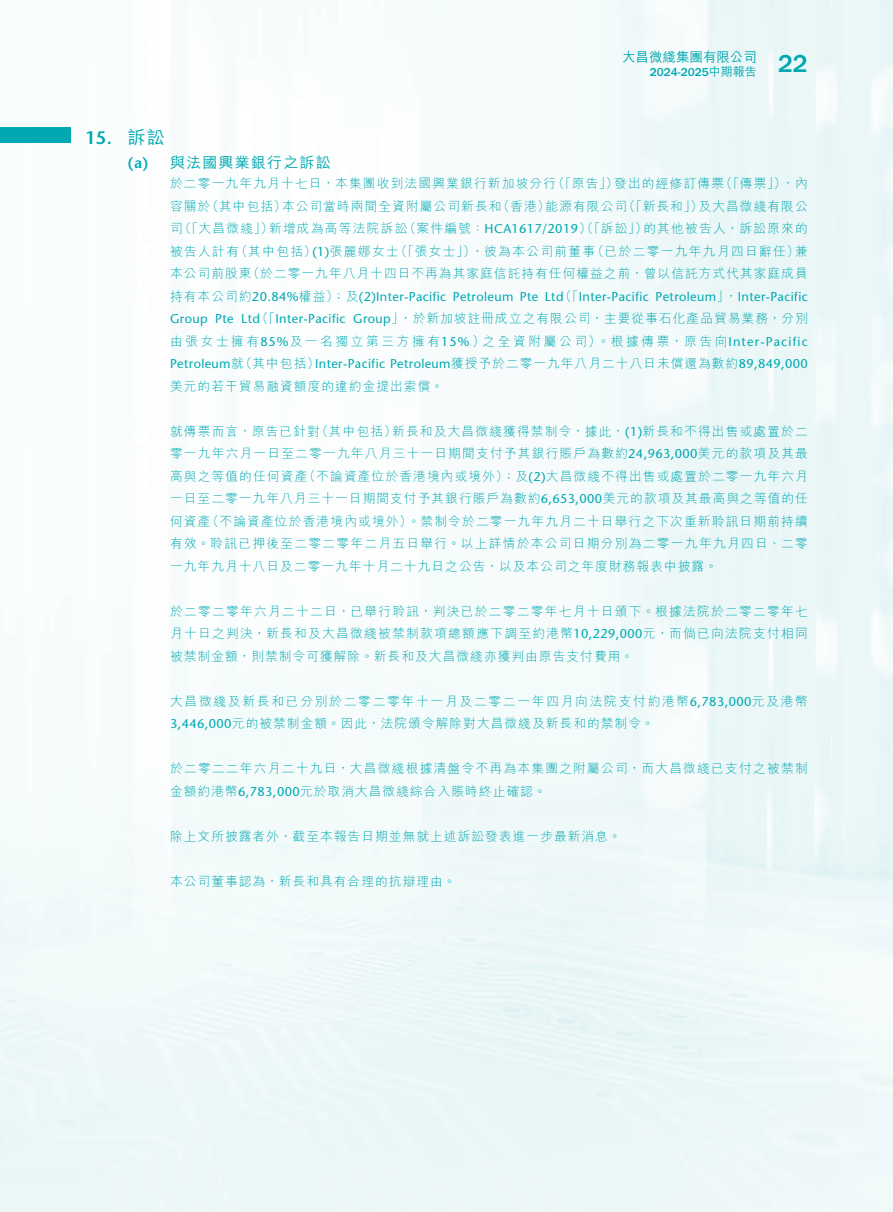
<style>
.page{position:relative;width:893px;height:1212px;background:#fff}
.page>*{position:absolute;margin:0;border:0;box-sizing:border-box;transform-origin:0 0}
.t1{font:600 18px "Stone Sans Std";color:#00a9b1}
.t2{font:500 18px "M Hei HK";color:#00a9b1}
.t3{font:500 15px "M Hei HK";letter-spacing:.08em;color:#00a9b1}
.t4{font:600 15px "Stone Sans Std";color:#00a9b1}
.t5{font:500 13.5px "M Hei HK";color:#00a9b1}
.t6{font:300 12.75px/22.5px "M Hei HK";letter-spacing:.09em;color:#00a9b1}
.t7{font:500 12.75px "Stone Sans Std";letter-spacing:.03em;color:#00a9b1}
.t8{font:300 12.75px/22.5px "M Hei HK";letter-spacing:.135em;color:#00a9b1}
.t9{font:300 12.75px "M Hei HK";letter-spacing:.2em;color:#00a9b1}
.t10{font:500 12px "ITC Franklin Gothic Std";color:#00a9b1}
.s1{font-family:"ITC Franklin Gothic Std";font-size:25.5px}
.s2{font-family:"M Hei HK"}
.s3{font-family:"Stone Sans Std";font-weight:500}
.s4{font-family:"M Hei HK";font-weight:300}
</style>
<div class="page">
<img style="left:0;top:0;width:893px;height:1212px">
<div style="left:0;top:128px;width:70px;height:15px;background:#00a9b1"></div>
<p class="t5" style="left:622px;top:47px;width:187px">大昌微綫集團有限公司 <span class="s1">22</span></p>
<p class="t10" style="left:650px;top:65px;width:109px">2024-2025<span class="s2">中期報告</span></p>
<h1 class="t1" style="left:85px;top:127px;width:28px">15.</h1>
<h1 class="t2" style="left:128px;top:124px;width:39px">訴訟</h1>
<p class="t4" style="left:128px;top:153px;width:23px">a( )</p>
<p class="t3" style="left:170px;top:151px;width:162px">與法國興業銀行之訴訟</p>
<p class="t6" style="left:552px;top:172px;width:68px">（「原告」）</p>
<p class="t6" style="left:720px;top:172px;width:68px">（「傳票」）</p>
<p class="t6" style="left:170px;top:172px;width:388px">於二零一九年九月十七日，本集團收到法國興業銀行新加坡分行</p>
<p class="t6" style="left:614px;top:172px;width:111px">發出的經修訂傳票</p>
<p class="t6" style="left:782px;top:172px;width:27px">，內</p>
<p class="t6" style="left:206px;top:194px;width:82px">（其中包括）</p>
<p class="t6" style="left:497px;top:194px;width:54px">（香港）</p>
<p class="t6" style="left:623px;top:194px;width:82px">（「新長和」）</p>
<p class="t6" style="left:282px;top:194px;width:221px">本公司當時兩間全資附屬公司新長和</p>
<p class="t6" style="left:170px;top:194px;width:42px">容關於</p>
<p class="t6" style="left:699px;top:194px;width:111px">及大昌微綫有限公</p>
<p class="t6" style="left:546px;top:194px;width:83px">能源有限公司</p>
<p class="t6" style="left:269px;top:217px;width:140px">新增成為高等法院訴訟</p>
<p class="t6" style="left:179px;top:217px;width:96px">（「大昌微綫」）</p>
<p class="t6" style="left:403px;top:217px;width:246px">（案件編號：<span class="s3">HCA1617/2019</span>）（「訴訟」）</p>
<p class="t6" style="left:643px;top:217px;width:166px">的其他被告人，訴訟原來的</p>
<p class="t6" style="left:170px;top:217px;width:14px">司</p>
<p class="t6" style="left:235px;top:239px;width:165px">（其中包括）<span class="s3">(1)</span>張麗娜女士</p>
<p class="t6" style="left:395px;top:239px;width:82px">（「張女士」）</p>
<p class="t6" style="left:170px;top:239px;width:70px">被告人計有</p>
<p class="t6" style="left:591px;top:239px;width:209px">（已於二零一九年九月四日辭任）</p>
<p class="t6" style="left:795px;top:239px;width:14px">兼</p>
<p class="t6" style="left:471px;top:239px;width:126px">，彼為本公司前董事</p>
<p class="t6" style="left:247px;top:262px;width:562px">（於二零一九年八月十四日不再為其家庭信託持有任何權益之前，曾以信託方式代其家庭成員</p>
<p class="t6" style="left:170px;top:262px;width:83px">本公司前股東</p>
<p class="t7" style="left:170px;top:289px;width:278px"><span class="s4">持有本公司約</span>20.84%<span class="s4">權益）；及</span> 2( )Inter-Pacific</p>
<p class="t6" style="left:400px;top:307px;width:410px">，於新加坡註冊成立之有限公司，主要從事石化產品貿易業務，分別</p>
<p class="t7" style="left:559px;top:289px;width:92px"><span class="s4">（「</span>Inter-Pacific</p>
<p class="t7" style="left:655px;top:289px;width:75px">Petroleum<span class="s4">」</span></p>
<p class="t7" style="left:453px;top:289px;width:62px">Petroleum</p>
<p class="t7" style="left:545px;top:289px;width:20px">Ltd</p>
<p class="t7" style="left:725px;top:289px;width:85px"><span class="s4">，</span>Inter-Pacific</p>
<p class="t7" style="left:520px;top:289px;width:20px">Pte</p>
<p class="t7" style="left:256px;top:311px;width:92px"><span class="s4">（「</span>Inter-Pacific</p>
<p class="t7" style="left:353px;top:311px;width:52px">Group<span class="s4">」</span></p>
<p class="t7" style="left:241px;top:311px;width:20px">Ltd</p>
<p class="t7" style="left:170px;top:311px;width:39px">Group</p>
<p class="t7" style="left:215px;top:311px;width:20px">Pte</p>
<p class="t9" style="left:170px;top:332px;width:316px">由張女士擁有<span class="s3">85%</span>及一名獨立第三方擁有<span class="s3">15%</span>）</p>
<p class="t7" style="left:315px;top:356px;width:494px">Inter-Pacific Petroleum<span class="s4">獲授予於二零一九年八月二十八日未償還為數約</span>89,849,000</p>
<p class="t9" style="left:483px;top:332px;width:327px">之全資附屬公司）。根據傳票，原告向<span class="s3">Inter-Pacific</span></p>
<p class="t6" style="left:239px;top:352px;width:82px">（其中包括）</p>
<p class="t7" style="left:170px;top:356px;width:75px">Petroleum<span class="s4">就</span></p>
<p class="t6" style="left:170px;top:374px;width:275px">美元的若干貿易融資額度的違約金提出索償。</p>
<p class="t6" style="left:392px;top:419px;width:417px">新長和及大昌微綫獲得禁制令，據此， <span class="s3">1( )</span>新長和不得出售或處置於二</p>
<p class="t6" style="left:170px;top:419px;width:151px">就傳票而言，原告已針對</p>
<p class="t6" style="left:170px;top:442px;width:639px">零一九年六月一日至二零一九年八月三十一日期間支付予其銀行賬戶為數約<span class="s3">24,963,000</span>美元的款項及其最</p>
<p class="t6" style="left:303px;top:464px;width:506px">（不論資產位於香港境內或境外）；及 <span class="s3">2( )</span>大昌微綫不得出售或處置於二零一九年六月</p>
<p class="t6" style="left:316px;top:419px;width:82px">（其中包括）</p>
<p class="t6" style="left:170px;top:464px;width:139px">高與之等值的任何資產</p>
<p class="t6" style="left:170px;top:487px;width:639px">一日至二零一九年八月三十一日期間支付予其銀行賬戶為數約<span class="s3">6,653,000</span>美元的款項及其最高與之等值的任</p>
<p class="t6" style="left:206px;top:509px;width:603px">（不論資產位於香港境內或境外）。禁制令於二零一九年九月二十日舉行之下次重新聆訊日期前持續</p>
<p class="t6" style="left:170px;top:509px;width:639px">何資產<br>有效。聆訊已押後至二零二零年二月五日舉行。以上詳情於本公司日期分別為二零一九年九月四日、二零一九年九月十八日及二零一九年十月二十九日之公告，以及本公司之年度財務報表中披露。</p>
<p class="t6" style="left:170px;top:599px;width:639px;text-align:justify">於二零二零年六月二十二日，已舉行聆訊，判決已於二零二零年七月十日頒下。根據法院於二零二零年七月十日之判決，新長和及大昌微綫被禁制款項總額應下調至約港幣<span class="s3">10,229,000</span>元，而倘已向法院支付相同被禁制金額，則禁制令可獲解除。新長和及大昌微綫亦獲判由原告支付費用。</p>
<p class="t8" style="left:170px;top:689px;width:639px">大昌微綫及新長和已分別於二零二零年十一月及二零二一年四月向法院支付約港幣<span class="s3">6,783,000</span>元及港幣<br><span class="s3">3,446,000</span>元的被禁制金額。因此，法院頒令解除對大昌微綫及新長和的禁制令。</p>
<p class="t6" style="left:170px;top:757px;width:639px">於二零二二年六月二十九日，大昌微綫根據清盤令不再為本集團之附屬公司，而大昌微綫已支付之被禁制金額約港幣<span class="s3">6,783,000</span>元於取消大昌微綫綜合入賬時終止確認。</p>
<p class="t6" style="left:170px;top:824px;width:453px">除上文所披露者外，截至本報告日期並無就上述訴訟發表進一步最新消息。</p>
<p class="t6" style="left:170px;top:869px;width:287px">本公司董事認為，新長和具有合理的抗辯理由。</p>
</div>
